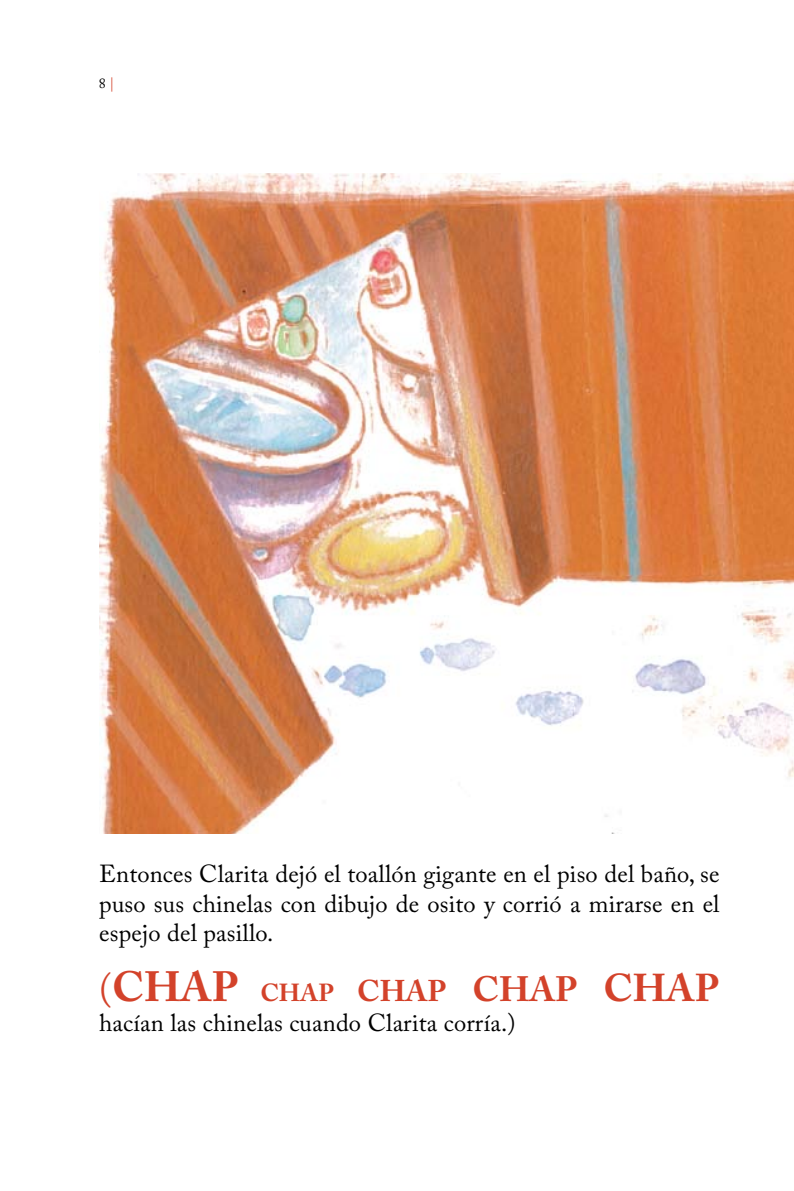
<style>
.page{position:relative;width:794px;height:1191px;background:#fff}
.page>*{position:absolute;margin:0;border:0;box-sizing:border-box;transform-origin:0 0}
.t1{font:700 42px "Adobe Caslon Pro";color:#d3422a}
.t2{font:24.5px/29.8px "Adobe Caslon Pro";letter-spacing:.005em;color:#000;text-align:justify}
.t3{font:14px "Adobe Caslon Pro";color:#000}
.s1{color:#d3422a}
.s2{font-weight:400;font-size:38.5px}
.s3{font-size:24.5px}
.s4{font-size:29.75px}
.s5{font-size:35px}
.s6{font-size:38.5px}
</style>
<div class="page">
<img style="left:99px;top:174px;width:695px;height:659px">
<p class="t3" style="left:99px;top:75px;width:17px">8 <span class="s1">|</span></p>
<p class="t2" style="left:99px;top:858px;width:622px">Entonces Clarita dejó el toallón gigante en el piso del baño, se puso sus chinelas con dibujo de osito y corrió a mirarse en el espejo del pasillo.</p>
<h1 class="t1" style="left:99px;top:961px;width:621px"><span class="s2">(</span>CHAP <span class="s3">CHAP</span> <span class="s4">CHAP</span> <span class="s5">CHAP</span> <span class="s6">CHAP</span></h1>
<p class="t2" style="left:99px;top:1007px;width:418px">hacían las chinelas cuando Clarita corría.)</p>
</div>
